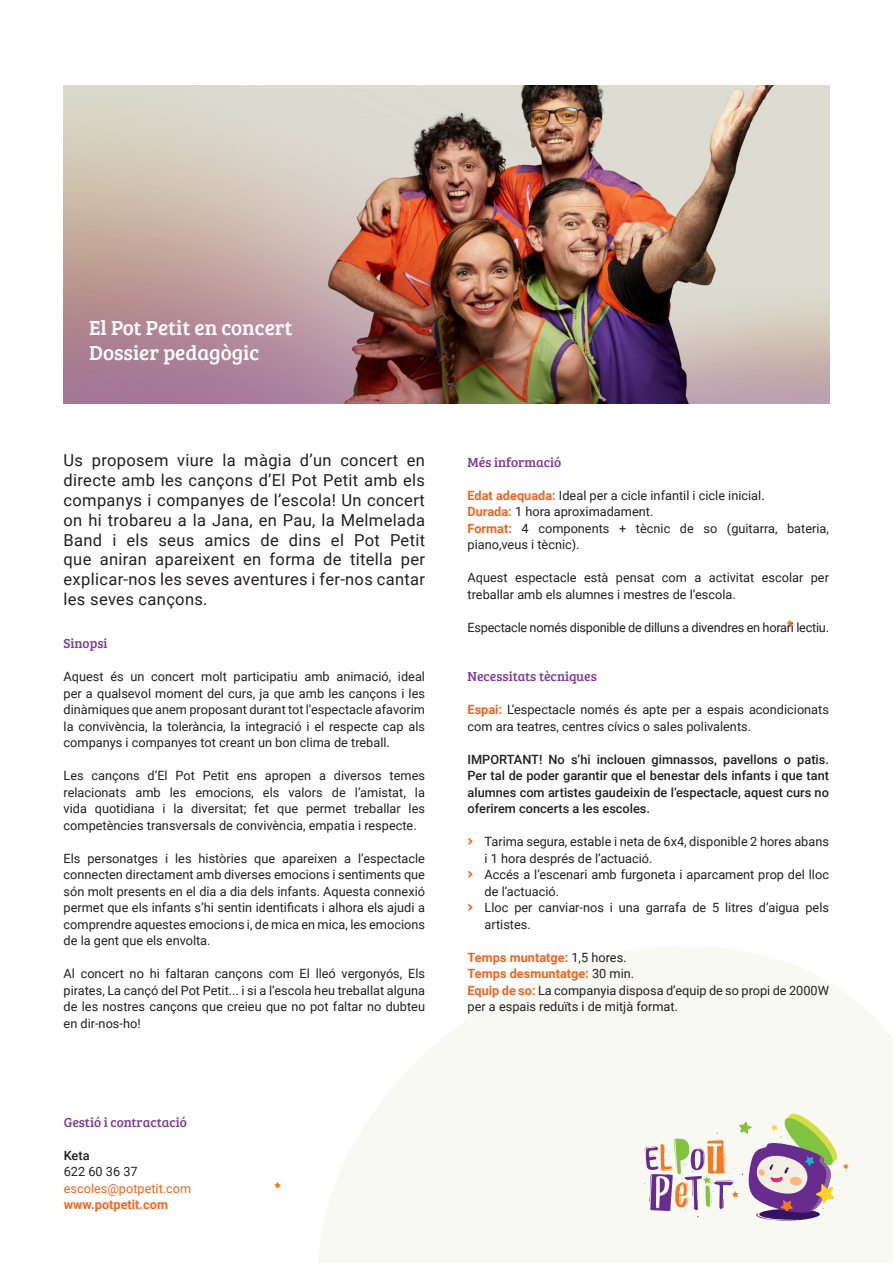
<style>
.page{position:relative;width:893px;height:1263px;background:#fff}
.page>*{position:absolute;margin:0;border:0;box-sizing:border-box;transform-origin:0 0}
.t1{font:21px/25.2px "Bree Serif";color:#fff}
.destacat{font:16.5px/19.8px "Roboto";letter-spacing:.02em;color:#231f20;text-align:justify}
.t2{font:13.5px "Bree Serif";color:#7e3e98}
.Normal_no-espai{font:12.75px/16.5px "Roboto";color:#231f20}
.Normal_no-espai-2{font:500 12.75px/16.5px "Roboto";color:#231f20;text-align:justify}
.Normal_no-espai-3{font:700 12.75px "Roboto";color:#f36421}
.Normal_no-espai-4{font:12.75px "Roboto";letter-spacing:-.02em;color:#231f20}
.Normal_no-espai-5{font:12.75px "Roboto";color:#f36421}
.s1{font-weight:700;color:#f36421}
.s2{font-family:"Bree Serif";font-size:18px;color:#f36421}
.s3{font-weight:400;color:#231f20}
</style>
<div class="page">
<svg style="left:318px;top:946px;width:574px;height:317px;fill:#f9f9f4"></svg>
<img style="left:64px;top:85px;width:765px;height:319px">
<svg style="left:274px;top:1181px;width:7px;height:7px"></svg>
<svg style="left:787px;top:620px;width:6px;height:6px"></svg>
<svg style="left:644px;top:1111px;width:205px;height:109px"></svg>
<p class="t1" style="left:89px;top:314px;width:205px">El Pot Petit en concert<br>Dossier pedagògic</p>
<p class="destacat" style="left:64px;top:450px;width:363px">Us proposem viure la màgia d’un concert en directe amb les cançons d’El Pot Petit amb els companys i companyes de l’escola! Un concert on hi trobareu a la Jana, en Pau, la Melmelada Band i els seus amics de dins el Pot Petit que aniran apareixent en forma de titella per explicar-nos les seves aventures i fer-nos cantar les seves cançons.</p>
<p class="t2" style="left:64px;top:633px;width:45px">Sinopsi</p>
<p class="Normal_no-espai" style="left:64px;top:668px;width:363px;text-align:justify">Aquest és un concert molt participatiu amb animació, ideal per a qualsevol moment del curs, ja que amb les cançons i les dinàmiques que anem proposant durant tot l’espectacle afavorim la convivència, la tolerància, la integració i el respecte cap als companys i companyes tot creant un bon clima de treball.</p>
<p class="Normal_no-espai" style="left:64px;top:767px;width:363px;text-align:justify">Les cançons d’El Pot Petit ens apropen a diversos temes relacionats amb les emocions, els valors de l’amistat, la vida quotidiana i la diversitat; fet que permet treballar les competències transversals de convivència, empatia i respecte.</p>
<p class="Normal_no-espai" style="left:64px;top:849px;width:363px;text-align:justify">Els personatges i les històries que apareixen a l’espectacle connecten directament amb diverses emocions i sentiments que són molt presents en el dia a dia dels infants. Aquesta connexió permet que els infants s’hi sentin identificats i alhora els ajudi a comprendre aquestes emocions i, de mica en mica, les emocions de la gent que els envolta.</p>
<p class="Normal_no-espai" style="left:64px;top:965px;width:363px;text-align:justify">Al concert no hi faltaran cançons com El lleó vergonyós, Els pirates, La cançó del Pot Petit... i si a l’escola heu treballat alguna de les nostres cançons que creieu que no pot faltar no dubteu en dir-nos-ho!</p>
<p class="t2" style="left:64px;top:1112px;width:125px">Gestió i contractació</p>
<p class="Normal_no-espai-2" style="left:64px;top:1146px;width:27px">Keta</p>
<p class="Normal_no-espai" style="left:64px;top:1163px;width:75px">622 60 36 37</p>
<p class="Normal_no-espai-5" style="left:64px;top:1179px;width:129px">escoles@potpetit.com</p>
<p class="Normal_no-espai-3" style="left:64px;top:1196px;width:106px">www.potpetit.com</p>
<p class="t2" style="left:468px;top:452px;width:95px">Més informació</p>
<p class="Normal_no-espai" style="left:468px;top:486px;width:299px"><span class="s1">Edat adequada:</span> Ideal per a cicle infantil i cicle inicial.</p>
<p class="Normal_no-espai" style="left:468px;top:503px;width:187px"><span class="s1">Durada:</span> 1 hora aproximadament.</p>
<p class="Normal_no-espai" style="left:468px;top:519px;width:363px"><span class="s1">Format:</span> 4 components + tècnic de so (guitarra, bateria, piano,veus i tècnic).</p>
<p class="Normal_no-espai" style="left:468px;top:569px;width:363px">Aquest espectacle està pensat com a activitat escolar per treballar amb els alumnes i mestres de l’escola.</p>
<p class="Normal_no-espai-4" style="left:468px;top:618px;width:363px">Espectacle només disponible de dilluns a divendres en horari lectiu.</p>
<p class="t2" style="left:468px;top:666px;width:131px">Necessitats tècniques</p>
<p class="Normal_no-espai" style="left:468px;top:701px;width:363px"><span class="s1">Espai:</span> L’espectacle només és apte per a espais acondicionats com ara teatres, centres cívics o sales polivalents.</p>
<p class="Normal_no-espai-2" style="left:468px;top:750px;width:363px">IMPORTANT! No s’hi inclouen gimnassos, pavellons o patis.<br>Per tal de poder garantir que el benestar dels infants i que tant alumnes com artistes gaudeixin de l’espectacle, aquest curs no oferirem concerts a les escoles.</p>
<p class="Normal_no-espai" style="left:485px;top:833px;width:346px;text-indent:-17px"><span class="s2">›</span> Tarima segura, estable i neta de 6x4, disponible 2 hores abans i 1 hora després de l’actuació.</p>
<p class="Normal_no-espai" style="left:485px;top:866px;width:346px;text-indent:-17px"><span class="s2">›</span> Accés a l’escenari amb furgoneta i aparcament prop del lloc de l’actuació.</p>
<p class="Normal_no-espai" style="left:485px;top:899px;width:346px;text-indent:-17px"><span class="s2">›</span> Lloc per canviar-nos i una garrafa de 5 litres d’aigua pels artistes.</p>
<p class="Normal_no-espai-3" style="left:468px;top:948px;width:161px">Temps muntatge: <span class="s3">1,5 hores.</span></p>
<p class="Normal_no-espai-3" style="left:468px;top:965px;width:168px">Temps desmuntatge: <span class="s3">30 min.</span></p>
<p class="Normal_no-espai" style="left:468px;top:981px;width:363px"><span class="s1">Equip de so:</span> La companyia disposa d’equip de so propi de 2000W per a espais reduïts i de mitjà format.</p>
</div>
